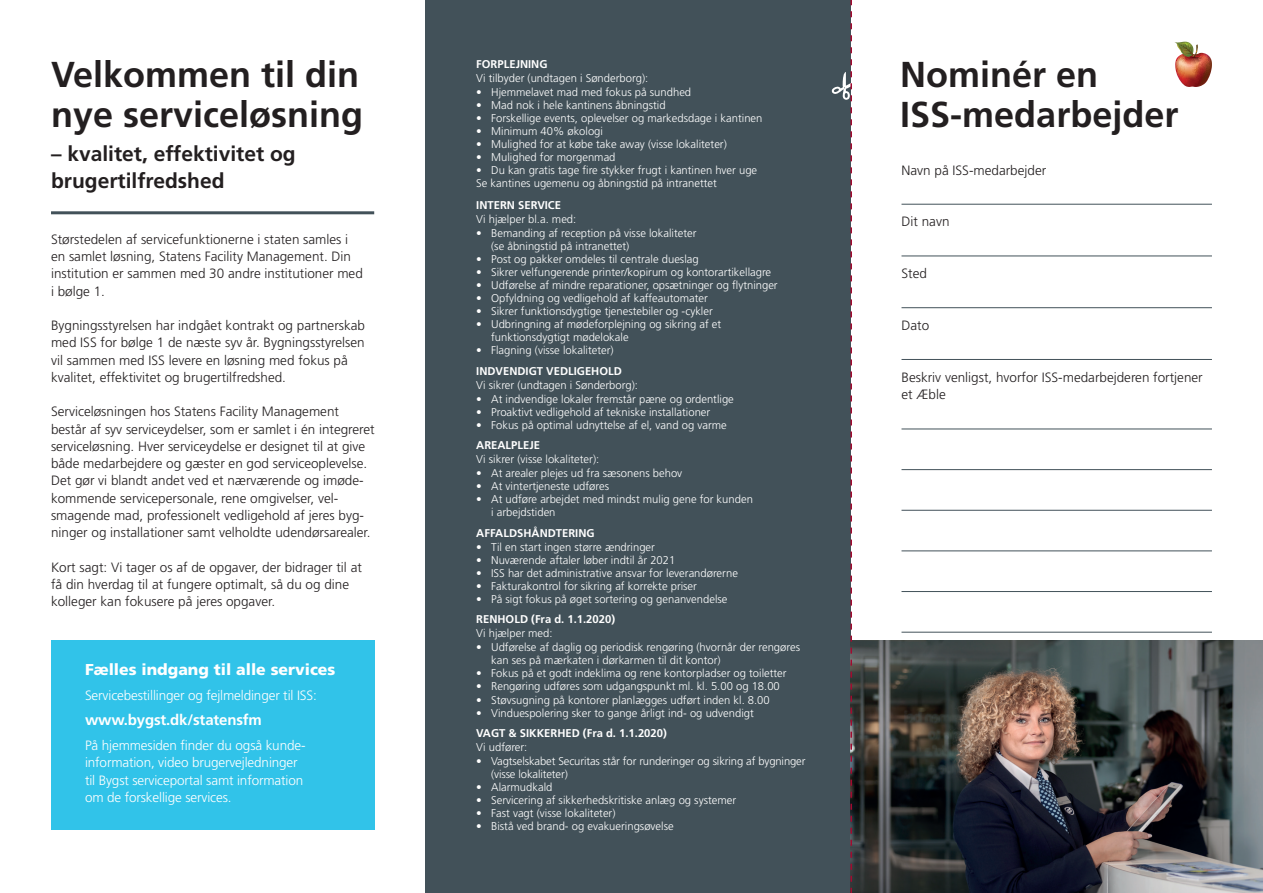
<style>
.page{position:relative;width:1263px;height:893px;background:#fff}
.page>*{position:absolute;margin:0;border:0;box-sizing:border-box;transform-origin:0 0}
.Rubrik{font:700 36px/40.5px "Frutiger";color:#231f20}
.Rubrik-2{font:700 21px "Frutiger";color:#231f20}
.Kasse_rubrik{font:900 15.75px "Frutiger";color:#fff}
.Brødtekst{font:700 15px "Frutiger";letter-spacing:-.01em;color:#fff}
.Brødtekst-2{font:300 13.5px/17.2px "Frutiger";color:#231f20}
.Brødtekst-3{font:300 13.5px/17.2px "Frutiger";letter-spacing:-.01em;color:#fff}
.Afsnitsformat_1{font:300 13.5px/17.2px "Frutiger";color:#231f20}
.Mellemrubrik_VERSALE{font:300 11.25px/13px "Frutiger";color:#fff}
.Mellemrubrik_VERSALE-2{font:700 11.25px "Frutiger";color:#fff}
</style>
<div class="page">
<div style="left:425px;top:0;width:425px;height:893px;background:#425159"></div>
<img style="left:853px;top:640px;width:410px;height:253px">
<div style="left:51px;top:640px;width:323px;height:190px;background:#31c3e9"></div>
<svg style="left:832px;top:0;width:21px;height:893px"></svg>
<img style="left:1174px;top:42px;width:38px;height:45px">
<hr style="left:51px;top:211px;width:323px;height:3px;background:#425159">
<hr style="left:901px;top:204px;width:311px;height:1px;background:#425159">
<hr style="left:901px;top:256px;width:311px;height:1px;background:#425159">
<hr style="left:901px;top:307px;width:311px;height:1px;background:#425159">
<hr style="left:901px;top:359px;width:311px;height:1px;background:#425159">
<hr style="left:901px;top:429px;width:311px;height:1px;background:#425159">
<hr style="left:901px;top:469px;width:311px;height:1px;background:#425159">
<hr style="left:901px;top:510px;width:311px;height:1px;background:#425159">
<hr style="left:901px;top:550px;width:311px;height:1px;background:#425159">
<hr style="left:901px;top:591px;width:311px;height:1px;background:#425159">
<hr style="left:901px;top:632px;width:311px;height:1px;background:#425159">
<p class="Rubrik" style="left:51px;top:54px;width:314px">Velkommen til din nye serviceløsning</p>
<p class="Rubrik-2" style="left:51px;top:141px;width:246px">– kvalitet, effektivitet og</p>
<p class="Rubrik-2" style="left:51px;top:168px;width:175px">brugertilfredshed</p>
<p class="Brødtekst-2" style="left:51px;top:231px;width:313px">Størstedelen af servicefunktionerne i staten samles i en samlet løsning, Statens Facility Management. Din institution er sammen med 30 andre institutioner med i bølge 1.</p>
<p class="Brødtekst-2" style="left:51px;top:317px;width:316px">Bygningsstyrelsen har indgået kontrakt og partnerskab med ISS for bølge 1 de næste syv år. Bygningsstyrelsen vil sammen med ISS levere en løsning med fokus på kvalitet, effektivitet og brugertilfredshed.</p>
<p class="Brødtekst-2" style="left:51px;top:403px;width:325px">Serviceløsningen hos Statens Facility Management består af syv serviceydelser, som er samlet i én integreret serviceløsning. Hver serviceydelse er designet til at give både medarbejdere og gæster en god serviceoplevelse.<br>Det gør vi blandt andet ved et nærværende og imøde&shy;kommende servicepersonale, rene omgivelser, vel&shy;smagende mad, professionelt vedligehold af jeres byg&shy;ninger og installationer samt velholdte udendørsarealer.</p>
<p class="Brødtekst-2" style="left:51px;top:558px;width:312px">Kort sagt: Vi tager os af de opgaver, der bidrager til at få din hverdag til at fungere optimalt, så du og dine kolleger kan fokusere på jeres opgaver.</p>
<p class="Kasse_rubrik" style="left:85px;top:660px;width:252px">Fælles indgang til alle services</p>
<p class="Brødtekst-3" style="left:85px;top:687px;width:233px">Servicebestillinger og fejlmeldinger til ISS:</p>
<p class="Brødtekst" style="left:85px;top:711px;width:178px">www.bygst.dk/statensfm</p>
<p class="Brødtekst-3" style="left:85px;top:737px;width:222px">På hjemmesiden finder du også kunde&shy;information, video brugervejledninger til Bygst serviceportal samt information om de forskellige services.</p>
<p class="Mellemrubrik_VERSALE-2" style="left:476px;top:57px;width:73px">FORPLEJNING</p>
<p class="Mellemrubrik_VERSALE" style="left:476px;top:72px;width:173px">Vi tilbyder (undtagen i Sønderborg):</p>
<p class="Mellemrubrik_VERSALE" style="left:476px;top:86px;width:216px">• Hjemmelavet mad med fokus på sundhed</p>
<p class="Mellemrubrik_VERSALE" style="left:476px;top:99px;width:191px">• Mad nok i hele kantinens åbningstid</p>
<p class="Mellemrubrik_VERSALE" style="left:476px;top:112px;width:288px">• Forskellige events, oplevelser og markedsdage i kantinen</p>
<p class="Mellemrubrik_VERSALE" style="left:476px;top:125px;width:128px">• Minimum 40% økologi</p>
<p class="Mellemrubrik_VERSALE" style="left:476px;top:138px;width:252px">• Mulighed for at købe take away (visse lokaliteter)</p>
<p class="Mellemrubrik_VERSALE" style="left:476px;top:151px;width:141px">• Mulighed for morgenmad</p>
<p class="Mellemrubrik_VERSALE" style="left:476px;top:164px;width:282px">• Du kan gratis tage fire stykker frugt i kantinen hver uge</p>
<p class="Mellemrubrik_VERSALE" style="left:476px;top:177px;width:242px">Se kantines ugemenu og åbningstid på intranettet</p>
<p class="Mellemrubrik_VERSALE-2" style="left:476px;top:198px;width:86px">INTERN SERVICE</p>
<p class="Mellemrubrik_VERSALE" style="left:476px;top:213px;width:102px">Vi hjælper bl.a. med:</p>
<p class="Mellemrubrik_VERSALE" style="left:491px;top:227px;width:207px;text-indent:-15px">• Bemanding af reception på visse lokaliteter (se åbningstid på intranettet)</p>
<p class="Mellemrubrik_VERSALE" style="left:476px;top:253px;width:224px">• Post og pakker omdeles til centrale dueslag</p>
<p class="Mellemrubrik_VERSALE" style="left:476px;top:266px;width:296px">• Sikrer velfungerende printer/kopirum og kontorartikellagre</p>
<p class="Mellemrubrik_VERSALE" style="left:476px;top:279px;width:303px">• Udførelse af mindre reparationer, opsætninger og flytninger</p>
<p class="Mellemrubrik_VERSALE" style="left:476px;top:292px;width:233px">• Opfyldning og vedligehold af kaffeautomater</p>
<p class="Mellemrubrik_VERSALE" style="left:476px;top:305px;width:238px">• Sikrer funktionsdygtige tjenestebiler og -cykler</p>
<p class="Mellemrubrik_VERSALE" style="left:491px;top:318px;width:232px;text-indent:-15px">• Udbringning af mødeforplejning og sikring af et funktionsdygtigt mødelokale</p>
<p class="Mellemrubrik_VERSALE" style="left:476px;top:344px;width:139px">• Flagning (visse lokaliteter)</p>
<p class="Mellemrubrik_VERSALE-2" style="left:476px;top:364px;width:147px">INDVENDIGT VEDLIGEHOLD</p>
<p class="Mellemrubrik_VERSALE" style="left:476px;top:378px;width:163px">Vi sikrer (undtagen i Sønderborg):</p>
<p class="Mellemrubrik_VERSALE" style="left:476px;top:392px;width:259px">• At indvendige lokaler fremstår pæne og ordentlige</p>
<p class="Mellemrubrik_VERSALE" style="left:476px;top:405px;width:236px">• Proaktivt vedligehold af tekniske installationer</p>
<p class="Mellemrubrik_VERSALE" style="left:476px;top:419px;width:252px">• Fokus på optimal udnyttelse af el, vand og varme</p>
<p class="Mellemrubrik_VERSALE-2" style="left:476px;top:439px;width:65px">AREALPLEJE</p>
<p class="Mellemrubrik_VERSALE" style="left:476px;top:453px;width:124px">Vi sikrer (visse lokaliteter):</p>
<p class="Mellemrubrik_VERSALE" style="left:476px;top:467px;width:207px">• At arealer plejes ud fra sæsonens behov</p>
<p class="Mellemrubrik_VERSALE" style="left:476px;top:480px;width:134px">• At vintertjeneste udføres</p>
<p class="Mellemrubrik_VERSALE" style="left:491px;top:493px;width:263px;text-indent:-15px">• At udføre arbejdet med mindst mulig gene for kunden i arbejdstiden</p>
<p class="Mellemrubrik_VERSALE-2" style="left:476px;top:526px;width:120px">AFFALDSHÅNDTERING</p>
<p class="Mellemrubrik_VERSALE" style="left:476px;top:540px;width:180px">• Til en start ingen større ændringer</p>
<p class="Mellemrubrik_VERSALE" style="left:476px;top:553px;width:201px">• Nuværende aftaler løber indtil år 2021</p>
<p class="Mellemrubrik_VERSALE" style="left:476px;top:567px;width:263px">• ISS har det administrative ansvar for leverandørerne</p>
<p class="Mellemrubrik_VERSALE" style="left:476px;top:580px;width:222px">• Fakturakontrol for sikring af korrekte priser</p>
<p class="Mellemrubrik_VERSALE" style="left:476px;top:593px;width:253px">• På sigt fokus på øget sortering og genanvendelse</p>
<p class="Mellemrubrik_VERSALE-2" style="left:476px;top:613px;width:140px">RENHOLD (Fra d. 1.1.2020)</p>
<p class="Mellemrubrik_VERSALE" style="left:476px;top:627px;width:78px">Vi hjælper med:</p>
<p class="Mellemrubrik_VERSALE" style="left:491px;top:641px;width:310px;text-indent:-15px">• Udførelse af daglig og periodisk rengøring (hvornår der rengøres kan ses på mærkaten i dørkarmen til dit kontor)</p>
<p class="Mellemrubrik_VERSALE" style="left:476px;top:667px;width:312px">• Fokus på et godt indeklima og rene kontorpladser og toiletter</p>
<p class="Mellemrubrik_VERSALE" style="left:476px;top:680px;width:305px">• Rengøring udføres som udgangspunkt ml. kl. 5.00 og 18.00</p>
<p class="Mellemrubrik_VERSALE" style="left:476px;top:693px;width:295px">• Støvsugning på kontorer planlægges udført inden kl. 8.00</p>
<p class="Mellemrubrik_VERSALE" style="left:476px;top:706px;width:279px">• Vinduespolering sker to gange årligt ind- og udvendigt</p>
<p class="Mellemrubrik_VERSALE-2" style="left:476px;top:726px;width:192px">VAGT &amp; SIKKERHED (Fra d. 1.1.2020)</p>
<p class="Mellemrubrik_VERSALE" style="left:476px;top:741px;width:53px">Vi udfører:</p>
<p class="Mellemrubrik_VERSALE" style="left:491px;top:755px;width:316px;text-indent:-15px">• Vagtselskabet Securitas står for runderinger og sikring af bygninger (visse lokaliteter)</p>
<p class="Mellemrubrik_VERSALE" style="left:476px;top:781px;width:78px">• Alarmudkald</p>
<p class="Mellemrubrik_VERSALE" style="left:476px;top:794px;width:261px">• Servicering af sikkerhedskritiske anlæg og systemer</p>
<p class="Mellemrubrik_VERSALE" style="left:476px;top:807px;width:141px">• Fast vagt (visse lokaliteter)</p>
<p class="Mellemrubrik_VERSALE" style="left:476px;top:820px;width:199px">• Bistå ved brand- og evakueringsøvelse</p>
<p class="Rubrik" style="left:900px;top:54px;width:280px">Nominér en<br>ISS-medarbejder</p>
<p class="Afsnitsformat_1" style="left:901px;top:161px;width:146px">Navn på ISS-medarbejder</p>
<p class="Afsnitsformat_1" style="left:901px;top:213px;width:50px">Dit navn</p>
<p class="Afsnitsformat_1" style="left:901px;top:265px;width:27px">Sted</p>
<p class="Afsnitsformat_1" style="left:901px;top:317px;width:29px">Dato</p>
<p class="Afsnitsformat_1" style="left:901px;top:368px;width:303px">Beskriv venligst, hvorfor ISS-medarbejderen fortjener et Æble</p>
</div>
